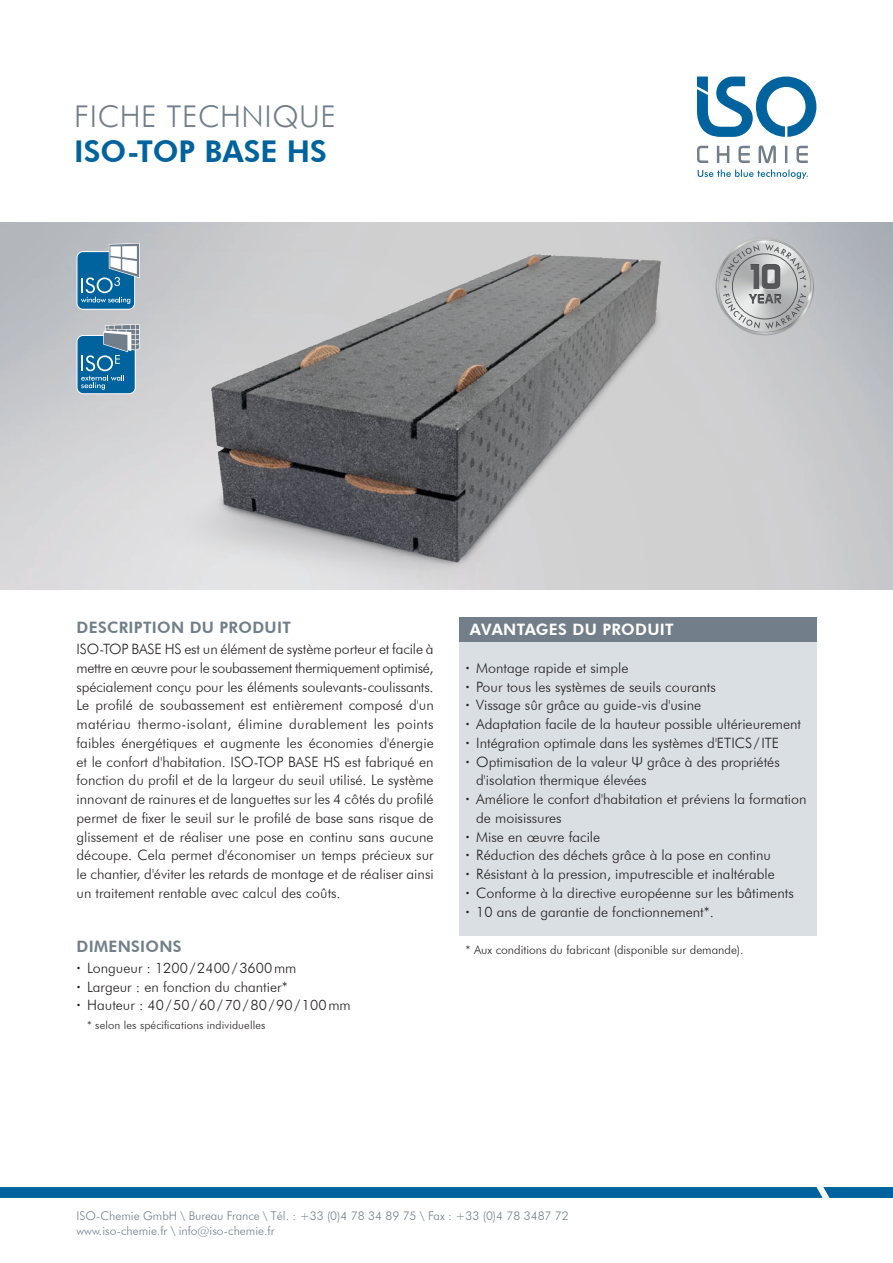
<style>
.page{position:relative;width:893px;height:1263px;background:#fff}
.page>*{position:absolute;margin:0;border:0;box-sizing:border-box;transform-origin:0 0}
.t1{font:300 30px "Futura BT";letter-spacing:.02em;color:#727f8a}
.t2{font:800 30px "Futura BT";color:#00639e}
.t3{font:800 15.75px "Futura BT";letter-spacing:.02em;color:#727f8a}
.t4{font:800 15.75px "Futura BT";letter-spacing:.02em;color:#fff}
.t5{font:300 14.25px/18.8px "Futura BT";color:#231f20;text-align:justify}
.t6{font:300 12px/15px "Futura BT";color:#727f8a}
.t7{font:300 12px "Futura BT";color:#231f20}
.t8{font:300 11.25px "Futura BT";letter-spacing:.01em;color:#231f20}
.s1{font-weight:800}
.s2{font-family:"Helvetica Neue LTW1 G"}
</style>
<div class="page">
<svg style="left:0;top:223px;width:893px;height:366px;background:#c1c3c7"></svg>
<img style="left:12px;top:229px;width:864px;height:359px">
<svg style="left:77px;top:243px;width:63px;height:67px;background:#5c96b8"></svg>
<svg style="left:77px;top:324px;width:63px;height:70px;background:#518cb0"></svg>
<div style="left:459px;top:617px;width:357px;height:25px;background:#727f8a"></div>
<div style="left:459px;top:642px;width:357px;height:293px;background:#dadfe3"></div>
<svg style="left:719px;top:238px;width:93px;height:94px;background:#b3b5b5"></svg>
<svg style="left:697px;top:145px;width:111px;height:18px"></svg>
<svg style="left:698px;top:169px;width:110px;height:10px"></svg>
<svg style="left:697px;top:77px;width:119px;height:60px"></svg>
<svg style="left:0;top:1187px;width:893px;height:11px;background:#04659f"></svg>
<h1 class="t1" style="left:74px;top:98px;width:263px">FICHE TECHNIQUE</h1>
<h1 class="t2" style="left:74px;top:133px;width:254px">ISO-TOP BASE HS</h1>
<p class="t3" style="left:77px;top:618px;width:216px">DESCRIPTION DU PRODUIT</p>
<p class="t5" style="left:77px;top:639px;width:359px">ISO-TOP BASE HS est un élément de système porteur et facile à mettre en œuvre pour le soubassement thermiquement optimisé, spécialement conçu pour les éléments soulevants-coulissants.<br>Le profilé de soubassement est entièrement composé d'un matériau thermo-isolant, élimine durablement les points faibles énergétiques et augmente les économies d'énergie et le confort d'habitation. ISO-TOP BASE HS est fabriqué en fonction du profil et de la largeur du seuil utilisé. Le système innovant de rainures et de languettes sur les 4 côtés du profilé permet de fixer le seuil sur le profilé de base sans risque de glissement et de réaliser une pose en continu sans aucune découpe. Cela permet d'économiser un temps précieux sur le chantier, d'éviter les retards de montage et de réaliser ainsi un traitement rentable avec calcul des coûts.</p>
<p class="t3" style="left:77px;top:937px;width:107px">DIMENSIONS</p>
<p class="t5" style="left:77px;top:958px;width:276px;text-align:left"><span class="s1">·</span> Longueur : 1200/2400/3600mm<br><span class="s1">·</span> Largeur : en fonction du chantier*<br><span class="s1">·</span> Hauteur : 40/50/60/70/80/90/100mm</p>
<p class="t8" style="left:87px;top:1018px;width:180px">* selon les spécifications individuelles</p>
<p class="t4" style="left:470px;top:620px;width:205px">AVANTAGES DU PRODUIT</p>
<p class="t5" style="left:466px;top:658px;width:164px"><span class="s1">·</span> Montage rapide et simple</p>
<p class="t5" style="left:466px;top:677px;width:252px"><span class="s1">·</span> Pour tous les systèmes de seuils courants</p>
<p class="t5" style="left:466px;top:696px;width:237px"><span class="s1">·</span> Vissage sûr grâce au guide-vis d'usine</p>
<p class="t5" style="left:466px;top:714px;width:337px"><span class="s1">·</span> Adaptation facile de la hauteur possible ultérieurement</p>
<p class="t5" style="left:466px;top:733px;width:315px"><span class="s1">·</span> Intégration optimale dans les systèmes d'ETICS / ITE</p>
<p class="t5" style="left:466px;top:752px;width:316px"><span class="s1">·</span> Optimisation de la valeur <span class="s2">Ψ</span> grâce à des propriétés</p>
<p class="t5" style="left:476px;top:771px;width:172px">d'isolation thermique élevées</p>
<p class="t5" style="left:466px;top:789px;width:342px"><span class="s1">·</span> Améliore le confort d'habitation et préviens la formation</p>
<p class="t5" style="left:476px;top:808px;width:87px">de moisissures</p>
<p class="t5" style="left:466px;top:827px;width:136px"><span class="s1">·</span> Mise en œuvre facile</p>
<p class="t5" style="left:466px;top:846px;width:307px"><span class="s1">·</span> Réduction des déchets grâce à la pose en continu</p>
<p class="t5" style="left:466px;top:864px;width:311px"><span class="s1">·</span> Résistant à la pression, imputrescible et inaltérable</p>
<p class="t5" style="left:466px;top:883px;width:330px"><span class="s1">·</span> Conforme à la directive européenne sur les bâtiments</p>
<p class="t5" style="left:466px;top:902px;width:250px"><span class="s1">·</span> 10 ans de garantie de fonctionnement*.</p>
<p class="t7" style="left:466px;top:942px;width:280px">* Aux conditions du fabricant (disponible sur demande).</p>
<p class="t6" style="left:77px;top:1208px;width:494px">ISO-Chemie GmbH \ Bureau France \ Tél. : +33 (0)4 78 34 89 75 \ Fax : +33 (0)4 78 3487 72 www.iso-chemie.fr \ info@iso-chemie.fr</p>
</div>
